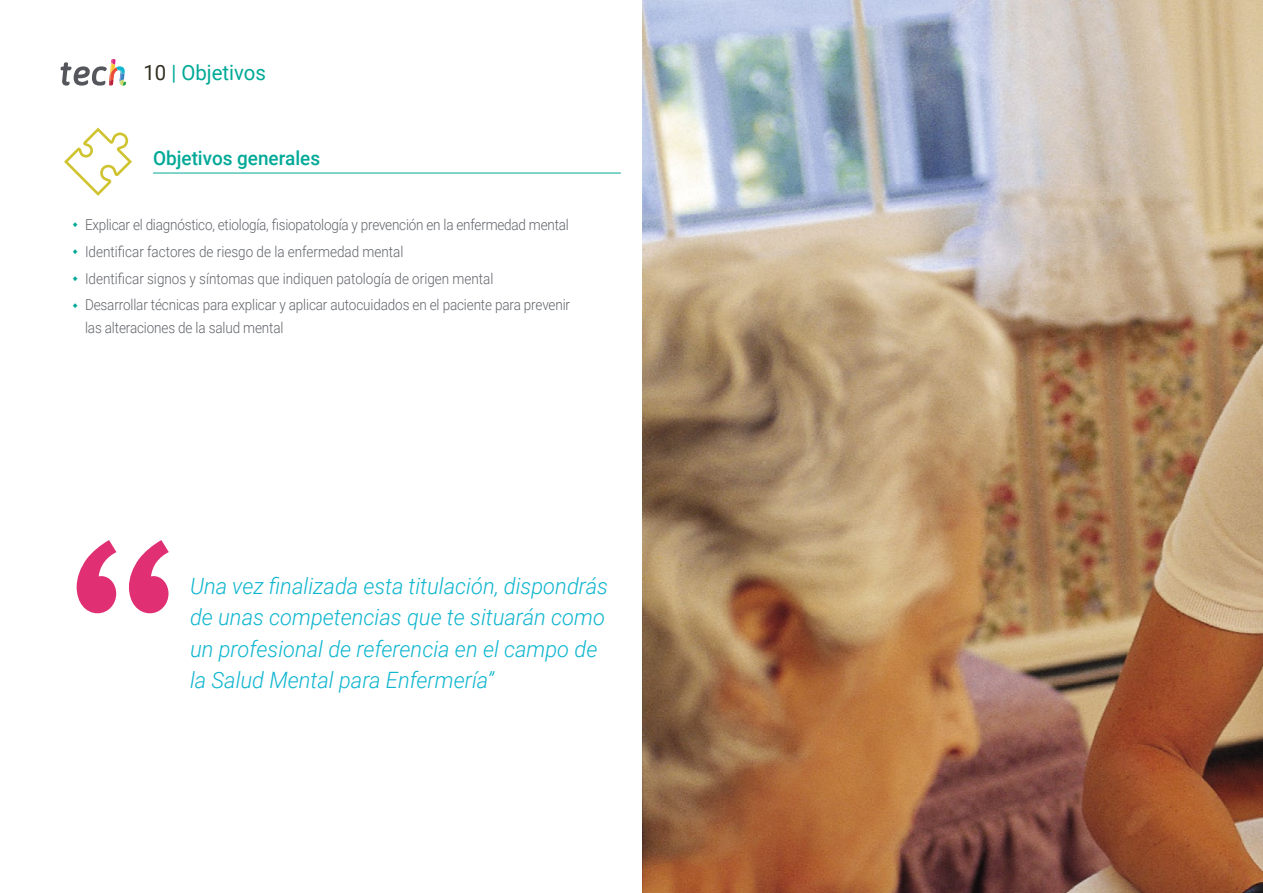
<style>
.page{position:relative;width:1263px;height:893px;background:#fff}
.page>*{position:absolute;margin:0;border:0;box-sizing:border-box;transform-origin:0 0}
.t1{font:italic 300 22.5px/31.5px "Roboto";color:#0fb6cf}
.t2{font:21px "Roboto";color:#00a997}
.t3{font:500 19.5px "Roboto";color:#00a996}
.t4{font:300 15px/26.7px "Roboto";letter-spacing:-.01em;color:#61646a;scale:.9 1}
.s1{color:#312e20}
</style>
<div class="page">
<hr style="left:153px;top:173px;width:468px;height:1px;background:#00a996">
<svg style="left:64px;top:128px;width:68px;height:68px"></svg>
<svg style="left:61px;top:59px;width:65px;height:27px"></svg>
<img style="left:642px;top:0;width:621px;height:893px">
<svg style="left:77px;top:540px;width:92px;height:73px"></svg>
<h2 class="t2" style="left:144px;top:57px;width:124px"><span class="s1">10</span> | Objetivos</h2>
<h3 class="t3" style="left:153px;top:144px;width:169px">Objetivos generales</h3>
<p class="t4" style="left:85px;top:211px;width:540px">Explicar el diagnóstico, etiología, fisiopatología y prevención en la enfermedad mental Identificar factores de riesgo de la enfermedad mental<br>Identificar signos y síntomas que indiquen patología de origen mental<br>Desarrollar técnicas para explicar y aplicar autocuidados en el paciente para prevenir</p>
<p class="t4" style="left:85px;top:314px;width:222px">las alteraciones de la salud mental</p>
<h1 class="t1" style="left:190px;top:569px;width:419px">Una vez finalizada esta titulación, dispondrás de unas competencias que te situarán como un profesional de referencia en el campo de la Salud Mental para Enfermería”</h1>
</div>
